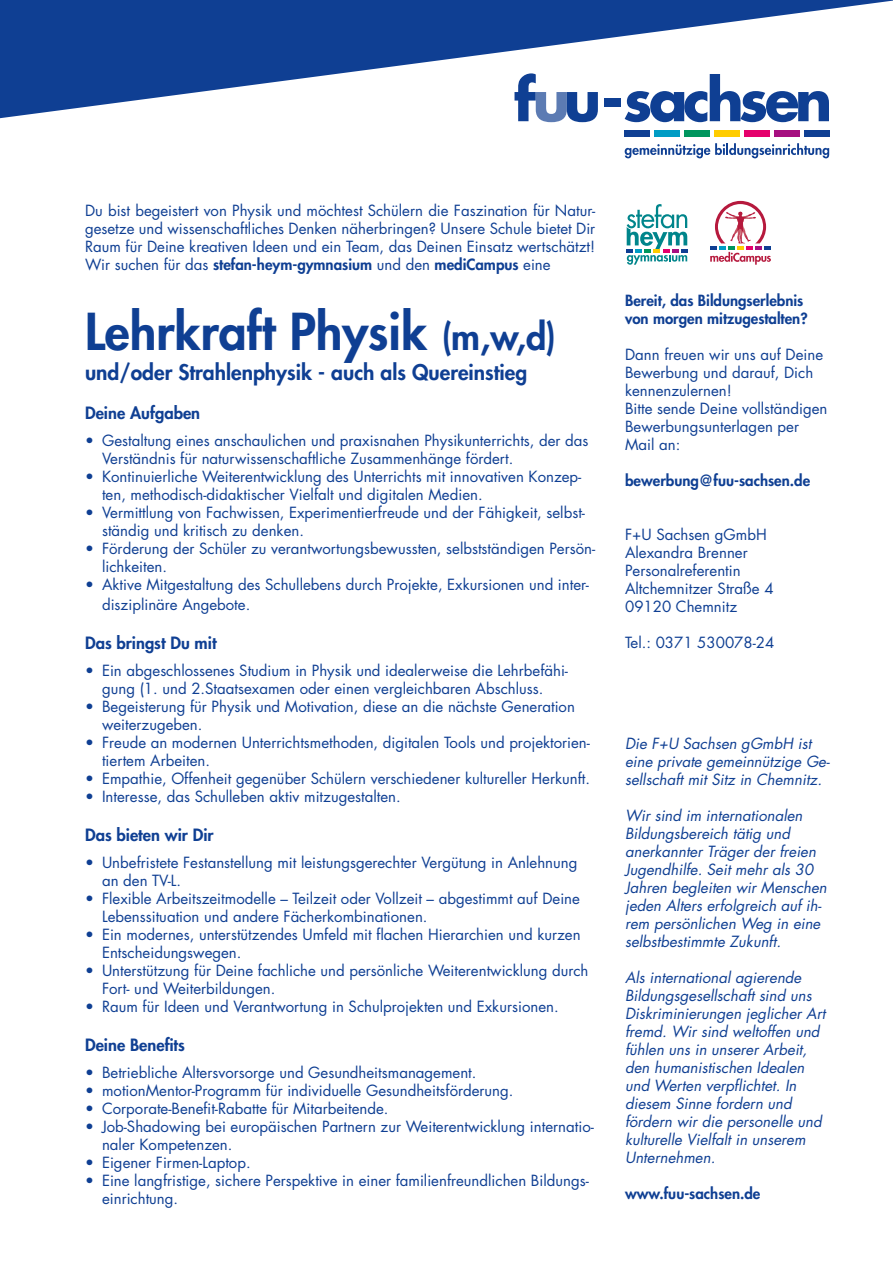
<style>
.page{position:relative;width:893px;height:1263px;background:#fff}
.page>*{position:absolute;margin:0;border:0;box-sizing:border-box;transform-origin:0 0}
.t1{font:800 49.5px "Futura Std";color:#0f3f93}
.t2{font:800 21px "Futura Std";color:#0f3f93}
.t3{font:800 16.5px "Futura Std";color:#0f3f93}
.t4{font:15px/18px "Futura Std";color:#0f3f93}
.t5{font:italic 15px/18px "Futura Std";color:#0f3f93}
.t6{font:800 15px/18px "Futura Std";color:#0f3f93}
.s1{font-weight:800}
.s2{font-size:36px}
</style>
<div class="page">
<svg style="left:625px;top:143px;width:204px;height:15px"></svg>
<div style="left:684px;top:131px;width:26px;height:6px;background:#00965e"></div>
<div style="left:744px;top:131px;width:25px;height:6px;background:#e5006c"></div>
<div style="left:714px;top:131px;width:25px;height:6px;background:#fc0"></div>
<div style="left:774px;top:131px;width:25px;height:6px;background:#a60f80"></div>
<div style="left:655px;top:131px;width:25px;height:6px;background:#009cc4"></div>
<div style="left:625px;top:131px;width:25px;height:6px;background:#0f3f93"></div>
<div style="left:804px;top:131px;width:25px;height:6px;background:#0f3f93"></div>
<svg style="left:518px;top:118px;width:77px;height:4px"></svg>
<svg style="left:625px;top:118px;width:204px;height:4px"></svg>
<svg style="left:0;top:0;width:893px;height:118px;fill:#0f3f93"></svg>
<svg style="left:710px;top:201px;width:61px;height:64px"></svg>
<svg style="left:627px;top:204px;width:60px;height:61px"></svg>
<p class="t4" style="left:85px;top:202px;width:512px;text-align:justify">Du bist begeistert von Physik und möchtest Schülern die Faszination für Natur&shy;gesetze und wissenschaftliches Denken näherbringen? Unsere Schule bietet Dir Raum für Deine kreativen Ideen und ein Team, das Deinen Einsatz wertschätzt!<br>Wir suchen für das <span class="s1">stefan-heym-gymnasium</span> und den <span class="s1">mediCampus</span> eine</p>
<p class="t1" style="left:85px;top:300px;width:473px">Lehrkraft Physik <span class="s2">(m,w,d)</span></p>
<p class="t2" style="left:85px;top:359px;width:444px">und/oder Strahlenphysik - auch als Quereinstieg</p>
<p class="t3" style="left:85px;top:403px;width:117px">Deine Aufgaben</p>
<p class="t4" style="left:102px;top:431px;width:488px;text-indent:-17px">• Gestaltung eines anschaulichen und praxisnahen Physikunterrichts, der das<br>Verständnis für naturwissenschaftliche Zusammenhänge fördert.</p>
<p class="t4" style="left:102px;top:467px;width:481px;text-indent:-17px">• Kontinuierliche Weiterentwicklung des Unterrichts mit innovativen Konzep&shy;ten, methodisch-didaktischer Vielfalt und digitalen Medien.</p>
<p class="t4" style="left:102px;top:503px;width:484px;text-indent:-17px">• Vermittlung von Fachwissen, Experimentierfreude und der Fähigkeit, selbst&shy;ständig und kritisch zu denken.</p>
<p class="t4" style="left:102px;top:539px;width:495px;text-indent:-17px">• Förderung der Schüler zu verantwortungsbewussten, selbstständigen Persön&shy;lichkeiten.</p>
<p class="t4" style="left:102px;top:574px;width:488px;line-height:19.8px;text-indent:-17px">• Aktive Mitgestaltung des Schullebens durch Projekte, Exkursionen und inter&shy;disziplinäre Angebote.</p>
<p class="t3" style="left:85px;top:633px;width:133px">Das bringst Du mit</p>
<p class="t4" style="left:85px;top:661px;width:485px;text-align:center">• Ein abgeschlossenes Studium in Physik und idealerweise die Lehrbefähi&shy;gung (1. und 2.Staatsexamen oder einen vergleichbaren Abschluss.</p>
<p class="t4" style="left:102px;top:697px;width:474px;text-indent:-17px">• Begeisterung für Physik und Motivation, diese an die nächste Generation weiterzugeben.</p>
<p class="t4" style="left:102px;top:733px;width:489px;text-indent:-17px">• Freude an modernen Unterrichtsmethoden, digitalen Tools und projektorien&shy;tiertem Arbeiten.</p>
<p class="t4" style="left:85px;top:769px;width:506px">• Empathie, Offenheit gegenüber Schülern verschiedener kultureller Herkunft.</p>
<p class="t4" style="left:85px;top:787px;width:317px">• Interesse, das Schulleben aktiv mitzugestalten.</p>
<p class="t3" style="left:85px;top:825px;width:130px">Das bieten wir Dir</p>
<p class="t4" style="left:102px;top:853px;width:477px;text-indent:-17px">• Unbefristete Festanstellung mit leistungsgerechter Vergütung in Anlehnung an den TV-L.</p>
<p class="t4" style="left:102px;top:889px;width:479px;text-indent:-17px">• Flexible Arbeitszeitmodelle – Teilzeit oder Vollzeit – abgestimmt auf Deine<br>Lebenssituation und andere Fächerkombinationen.</p>
<p class="t4" style="left:102px;top:925px;width:480px;text-indent:-17px">• Ein modernes, unterstützendes Umfeld mit flachen Hierarchien und kurzen<br>Entscheidungswegen.</p>
<p class="t4" style="left:102px;top:961px;width:488px;text-indent:-17px">• Unterstützung für Deine fachliche und persönliche Weiterentwicklung durch<br>Fort- und Weiterbildungen.</p>
<p class="t4" style="left:85px;top:997px;width:475px">• Raum für Ideen und Verantwortung in Schulprojekten und Exkursionen.</p>
<p class="t3" style="left:85px;top:1035px;width:101px">Deine Benefits</p>
<p class="t4" style="left:85px;top:1064px;width:393px">• Betriebliche Altersvorsorge und Gesundheitsmanagement.</p>
<p class="t4" style="left:85px;top:1082px;width:430px">• motionMentor-Programm für individuelle Gesundheitsförderung.</p>
<p class="t4" style="left:85px;top:1100px;width:305px">• Corporate-Benefit-Rabatte für Mitarbeitende.</p>
<p class="t4" style="left:102px;top:1118px;width:493px;text-indent:-17px">• Job-Shadowing bei europäischen Partnern zur Weiterentwicklung internatio&shy;naler Kompetenzen.</p>
<p class="t4" style="left:85px;top:1154px;width:167px">• Eigener Firmen-Laptop.</p>
<p class="t4" style="left:102px;top:1172px;width:488px;text-indent:-17px">• Eine langfristige, sichere Perspektive in einer familienfreundlichen Bildungs&shy;einrichtung.</p>
<p class="t6" style="left:625px;top:291px;width:184px">Bereit, das Bildungserlebnis von morgen mitzugestalten?</p>
<p class="t4" style="left:625px;top:345px;width:200px">Dann freuen wir uns auf Deine<br>Bewerbung und darauf, Dich kennenzulernen!</p>
<p class="t4" style="left:625px;top:399px;width:204px">Bitte sende Deine vollständigen<br>Bewerbungsunterlagen per<br>Mail an:</p>
<p class="t6" style="left:625px;top:471px;width:187px">bewerbung@fuu-sachsen.de</p>
<p class="t4" style="left:625px;top:525px;width:143px">F+U Sachsen gGmbH</p>
<p class="t4" style="left:625px;top:543px;width:124px">Alexandra Brenner</p>
<p class="t4" style="left:625px;top:561px;width:117px">Personalreferentin</p>
<p class="t4" style="left:625px;top:579px;width:150px">Altchemnitzer Straße 4</p>
<p class="t4" style="left:625px;top:597px;width:114px">09120 Chemnitz</p>
<p class="t4" style="left:625px;top:633px;width:151px">Tel.: 0371 530078-24</p>
<p class="t5" style="left:625px;top:735px;width:206px">Die F+U Sachsen gGmbH ist eine private gemeinnützige Ge&shy;sellschaft mit Sitz in Chemnitz.</p>
<p class="t5" style="left:625px;top:807px;width:203px">Wir sind im internationalen<br>Bildungsbereich tätig und anerkannter Träger der freien<br>Jugendhilfe. Seit mehr als 30<br>Jahren begleiten wir Menschen jeden Alters erfolgreich auf ih&shy;rem persönlichen Weg in eine selbstbestimmte Zukunft.</p>
<p class="t5" style="left:625px;top:969px;width:202px">Als international agierende<br>Bildungsgesellschaft sind uns<br>Diskriminierungen jeglicher Art fremd. Wir sind weltoffen und fühlen uns in unserer Arbeit, den humanistischen Idealen und Werten verpflichtet. In diesem Sinne fordern und fördern wir die personelle und kulturelle Vielfalt in unserem<br>Unternehmen.</p>
<p class="t6" style="left:625px;top:1185px;width:137px">www.fuu-sachsen.de</p>
</div>
